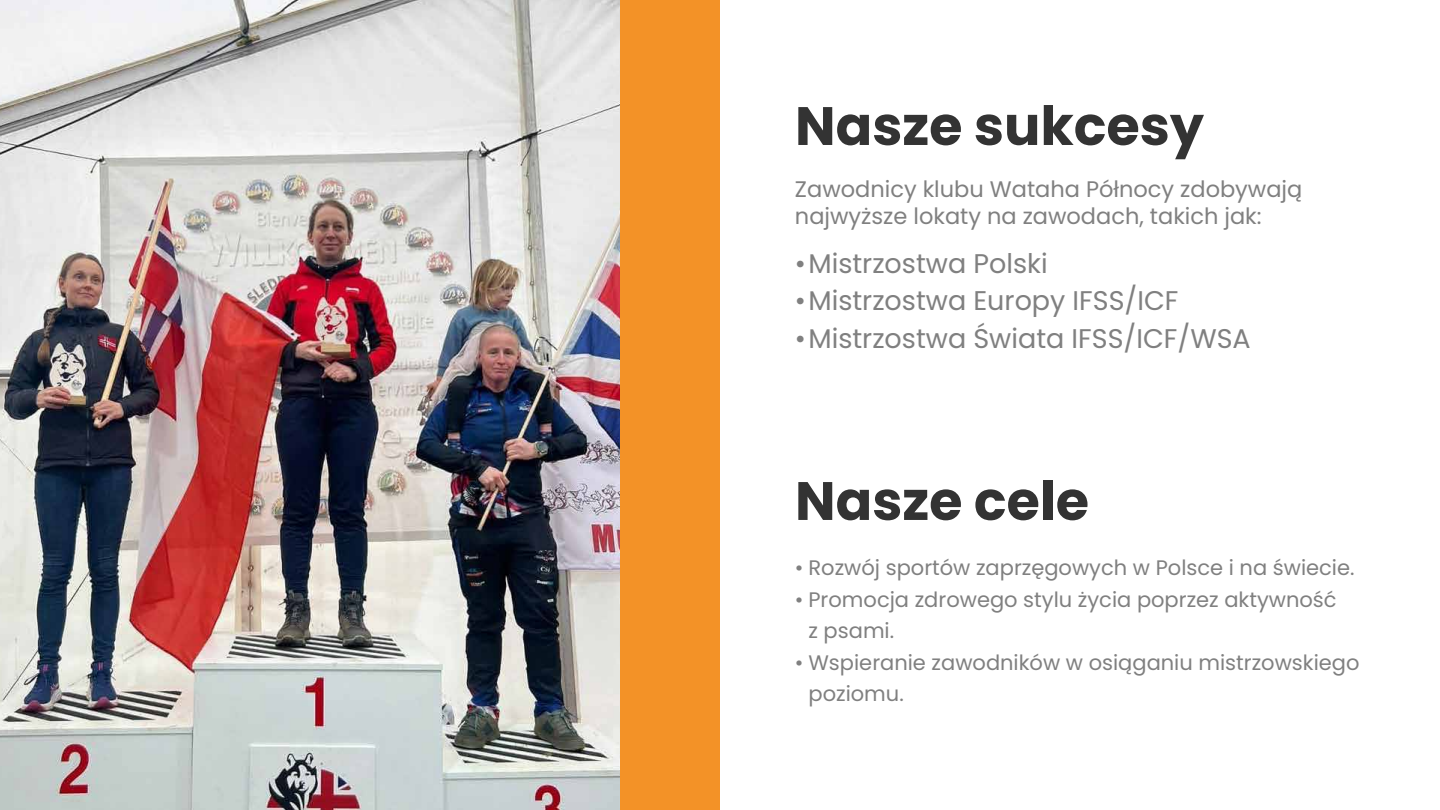
<style>
.page{position:relative;width:1440px;height:810px;background:#fff}
.page>*{position:absolute;margin:0;border:0;box-sizing:border-box;transform-origin:0 0}
.t1{font:700 54px "Poppins";color:#333}
.t2{font:27px "Poppins";color:#808080}
.t3{font:22.5px/27px "Poppins";color:#808080}
.t4{font:21px/31.5px "Poppins";color:#808080}
</style>
<div class="page">
<img style="left:0;top:0;width:620px;height:810px">
<div style="left:620px;top:0;width:100px;height:810px;background:#f39227"></div>
<h1 class="t1" style="left:795px;top:95px;width:410px">Nasze sukcesy</h1>
<p class="t3" style="left:795px;top:176px;width:509px">Zawodnicy klubu Wataha Północy zdobywają najwyższe lokaty na zawodach, takich jak:</p>
<p class="t2" style="left:795px;top:248px;width:254px">•Mistrzostwa Polski</p>
<p class="t2" style="left:795px;top:285px;width:385px">•Mistrzostwa Europy IFSS/ICF</p>
<p class="t2" style="left:795px;top:323px;width:457px">•Mistrzostwa Świata IFSS/ICF/WSA</p>
<h1 class="t1" style="left:795px;top:470px;width:296px">Nasze cele</h1>
<p class="t4" style="left:795px;top:552px;width:561px">• Rozwój sportów zaprzęgowych w Polsce i na świecie.</p>
<p class="t4" style="left:809px;top:584px;width:530px;text-indent:-14px">• Promocja zdrowego stylu życia poprzez aktywność z psami.</p>
<p class="t4" style="left:809px;top:647px;width:553px;text-indent:-14px">• Wspieranie zawodników w osiąganiu mistrzowskiego poziomu.</p>
</div>
